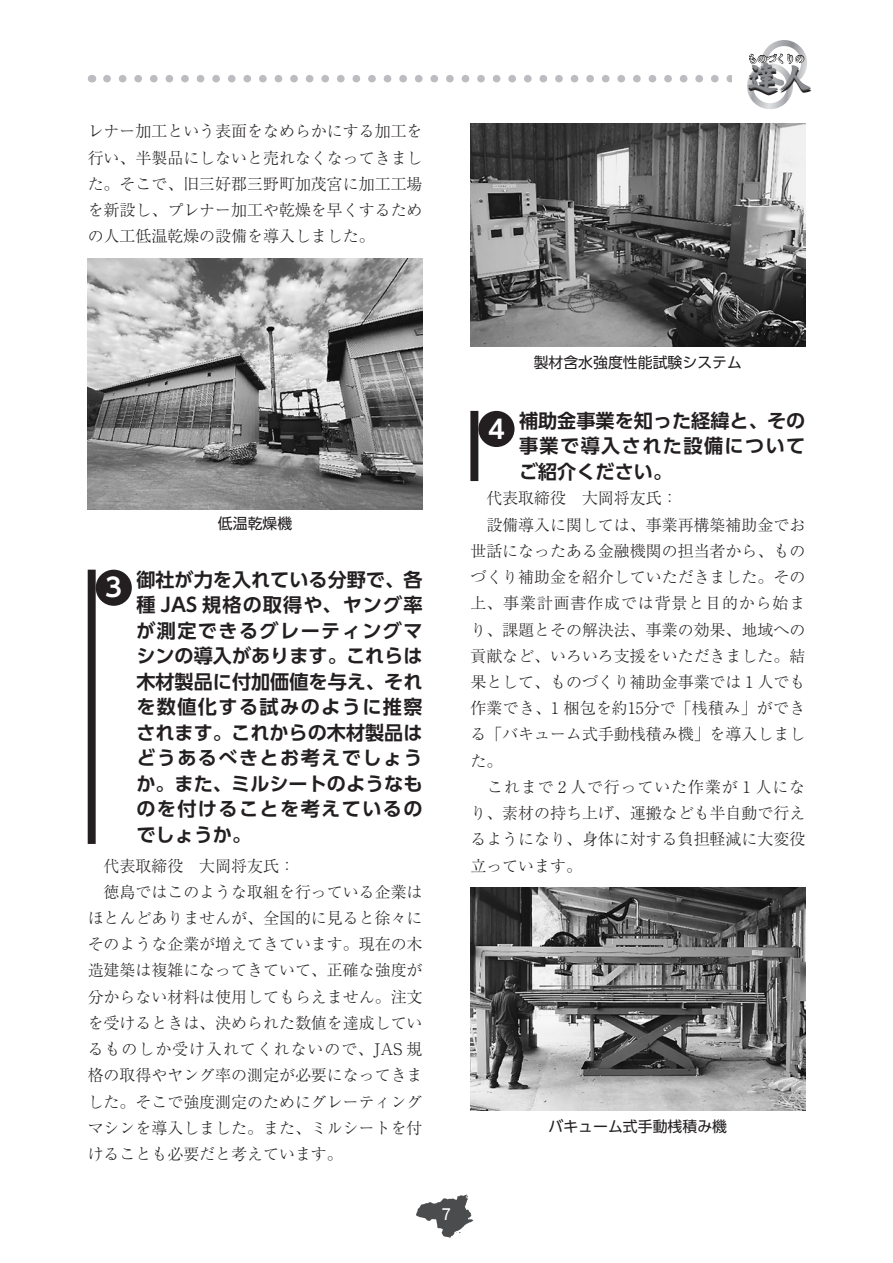
<style>
.page{position:relative;width:893px;height:1263px;background:#fff}
.page>*{position:absolute;margin:0;border:0;box-sizing:border-box;transform-origin:0 0}
.t1{font:700 25.5px "UD Shin Go Pro De";color:#fff}
.t2{font:700 19.2px/25.5px "UD Shin Go Pro De";letter-spacing:.075em;color:#231f20;text-align:justify}
.t3{font:300 15.9px/26.2px "Ryumin Pr 6";color:#231f20}
.t4{font:14.85px "UD Shin Go Pro";color:#231f20}
.t5{font:500 14.85px "Gothic MB101 Pro";color:#fff;scale:.8 1}
.t6{font:10.2px "Ryumin Pro Bold 90 msp RKSJ H";letter-spacing:-.08em;color:#231f20}
</style>
<div class="page">
<div style="left:88px;top:570px;width:8px;height:274px;background:#231f20"></div>
<div style="left:96px;top:570px;width:36px;height:36px;background:#231f20;border-radius:50%"></div>
<div style="left:470px;top:411px;width:8px;height:70px;background:#231f20"></div>
<div style="left:478px;top:411px;width:36px;height:36px;background:#231f20;border-radius:50%"></div>
<img style="left:88px;top:258px;width:335px;height:251px">
<img style="left:470px;top:124px;width:335px;height:223px">
<img style="left:470px;top:888px;width:335px;height:223px">
<svg style="left:416px;top:1194px;width:58px;height:44px"></svg>
<svg style="left:107px;top:40px;width:700px;height:69px"></svg>
<p class="t3" style="left:88px;top:117px;width:336px;text-align:justify">レナー加工という表面をなめらかにする加工を行い、半製品にしないと売れなくなってきました。そこで、旧三好郡三野町加茂宮に加工工場を新設し、プレナー加工や乾燥を早くするための人工低温乾燥の設備を導入しました。</p>
<p class="t6" style="left:748px;top:51px;width:59px">ものづくりの</p>
<p class="t4" style="left:218px;top:512px;width:76px">低温乾燥機</p>
<h1 class="t1" style="left:105px;top:567px;width:18px">3</h1>
<p class="t2" style="left:136px;top:566px;width:288px">御社が力を入れている分野で、各種 JAS 規格の取得や、ヤング率が測定できるグレーティングマシンの導入があります。これらは木材製品に付加価値を与え、それを数値化する試みのように推察されます。これからの木材製品はどうあるべきとお考えでしょうか。また、ミルシートのようなものを付けることを考えているのでしょうか。</p>
<p class="t3" style="left:88px;top:852px;width:336px">　代表取締役　大岡将友氏：<br>　徳島ではこのような取組を行っている企業はほとんどありませんが、全国的に見ると徐々にそのような企業が増えてきています。現在の木造建築は複雑になってきていて、正確な強度が分からない材料は使用してもらえません。注文を受けるときは、決められた数値を達成しているものしか受け入れてくれないので、JAS 規格の取得やヤング率の測定が必要になってきました。そこで強度測定のためにグレーティングマシンを導入しました。また、ミルシートを付けることも必要だと考えています。</p>
<p class="t4" style="left:534px;top:350px;width:210px">製材含水強度性能試験システム</p>
<h1 class="t1" style="left:488px;top:408px;width:18px">4</h1>
<p class="t2" style="left:519px;top:407px;width:288px">補助金事業を知った経緯と、その事業で導入された設備についてご紹介ください。</p>
<p class="t3" style="left:470px;top:484px;width:336px">　代表取締役　大岡将友氏：<br>　設備導入に関しては、事業再構築補助金でお世話になったある金融機関の担当者から、ものづくり補助金を紹介していただきました。その上、事業計画書作成では背景と目的から始まり、課題とその解決法、事業の効果、地域への貢献など、いろいろ支援をいただきました。結果として、ものづくり補助金事業では１人でも作業でき、１梱包を約15分で「桟積み」ができる「バキューム式手動桟積み機」を導入しました。<br>　これまで 2 人で行っていた作業が１人になり、素材の持ち上げ、運搬なども半自動で行えるようになり、身体に対する負担軽減に大変役立っています。</p>
<p class="t5" style="left:442px;top:1202px;width:13px">7</p>
<p class="t4" style="left:549px;top:1114px;width:180px">バキューム式手動桟積み機</p>
</div>
